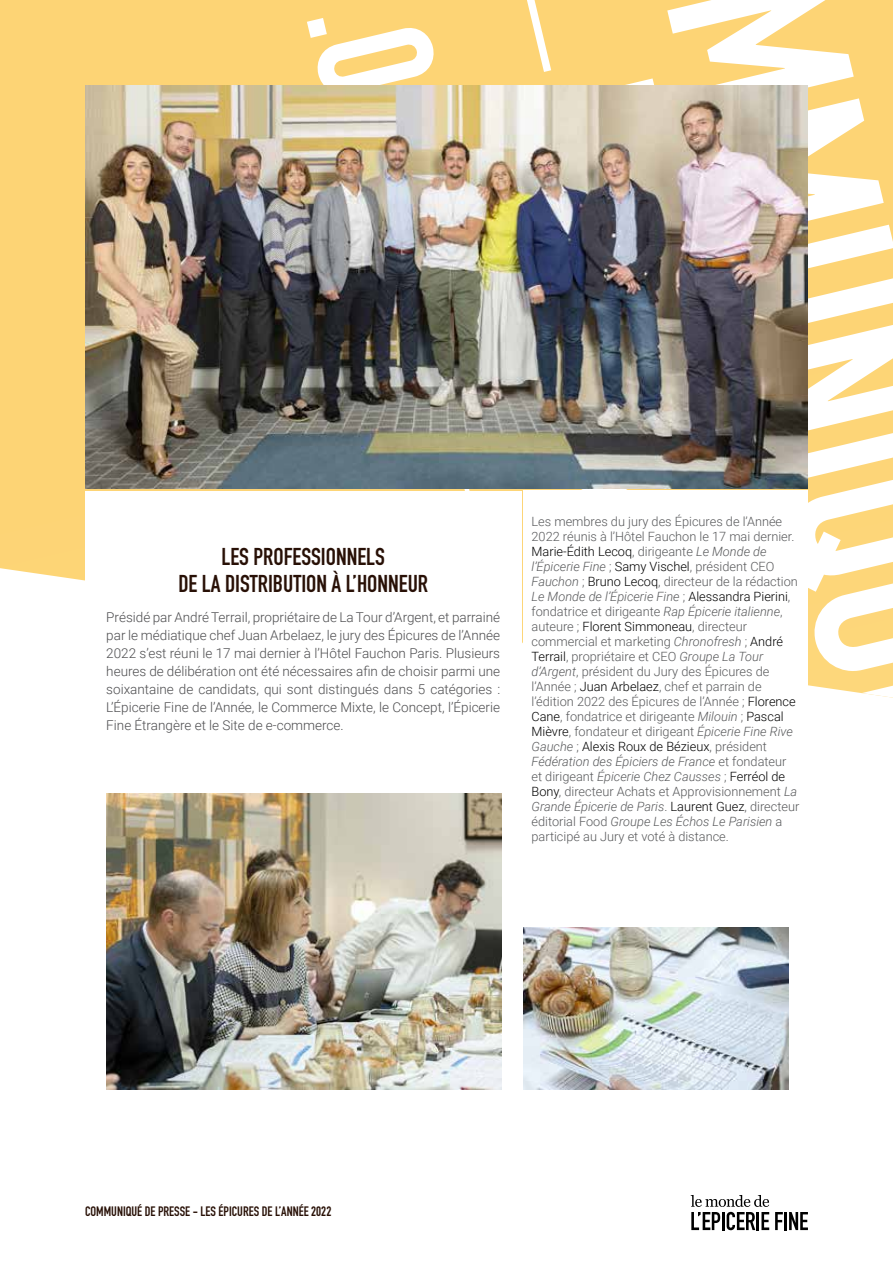
<style>
.page{position:relative;width:893px;height:1263px;background:#fff}
.page>*{position:absolute;margin:0;border:0;box-sizing:border-box;transform-origin:0 0}
.t1{font:24px/27px "DIN Engschrift";color:#281006;text-align:center}
.t2{font:300 13.5px/18px "Roboto";color:#4d4d4f;text-align:justify}
.t3{font:13.5px "DIN Engschrift";color:#281006}
.t4{font:300 12.75px/15px "Roboto";color:#58595b}
.s1{color:#000}
.s2{font-style:italic}
</style>
<div class="page">
<div style="left:0;top:0;width:307px;height:581px;background:#fdd475"></div>
<svg style="left:307px;top:0;width:586px;height:698px"></svg>
<svg style="left:691px;top:1195px;width:78px;height:35px"></svg>
<svg style="left:775px;top:1212px;width:8px;height:18px"></svg>
<hr style="left:784px;top:1212px;width:3px;height:18px;background:#000">
<svg style="left:789px;top:1212px;width:19px;height:18px"></svg>
<img style="left:85px;top:85px;width:723px;height:404px">
<div style="left:85px;top:491px;width:436px;height:295px;background:#fff"></div>
<div style="left:523px;top:491px;width:285px;height:376px;background:#fff"></div>
<img style="left:106px;top:793px;width:395px;height:296px">
<img style="left:523px;top:927px;width:266px;height:162px">
<h1 class="t1" style="left:178px;top:543px;width:251px">LES PROFESSIONNELS<br>DE LA DISTRIBUTION À L’HONNEUR</h1>
<p class="t2" style="left:106px;top:608px;width:395px">Présidé par André Terrail, propriétaire de La Tour d’Argent, et parrainé par le médiatique chef Juan Arbelaez, le jury des Épicures de l’Année 2022 s’est réuni le 17 mai dernier à l’Hôtel Fauchon Paris. Plusieurs heures de délibération ont été nécessaires afin de choisir parmi une soixantaine de candidats, qui sont distingués dans 5 catégories :<br>L’Épicerie Fine de l’Année, le Commerce Mixte, le Concept, l’Épicerie Fine Étrangère et le Site de e-commerce.</p>
<p class="t4" style="left:531px;top:514px;width:269px">Les membres du jury des Épicures de l’Année 2022 réunis à l’Hôtel Fauchon le 17 mai dernier.<br><span class="s1">Marie-Édith Lecoq</span>, dirigeante <span class="s2">Le Monde de l’Épicerie Fine</span> ; <span class="s1">Samy Vischel</span>, président CEO <span class="s2">Fauchon</span> ; <span class="s1">Bruno Lecoq</span>, directeur de la rédaction <span class="s2">Le Monde de l’Épicerie Fine</span> ; <span class="s1">Alessandra Pierini</span>, fondatrice et dirigeante <span class="s2">Rap Épicerie italienne</span>, auteure ; <span class="s1">Florent Simmoneau</span>, directeur commercial et marketing <span class="s2">Chronofresh</span> ; <span class="s1">André Terrail</span>, propriétaire et CEO <span class="s2">Groupe La Tour d’Argent</span>, président du Jury des Épicures de l’Année ; <span class="s1">Juan Arbelaez</span>, chef et parrain de l’édition 2022 des Épicures de l’Année ; <span class="s1">Florence Cane</span>, fondatrice et dirigeante <span class="s2">Milouin</span> ; <span class="s1">Pascal Mièvre</span>, fondateur et dirigeant <span class="s2">Épicerie Fine Rive Gauche</span> ; <span class="s1">Alexis Roux de Bézieux</span>, président <span class="s2">Fédération des Épiciers de France</span> et fondateur et dirigeant <span class="s2">Épicerie Chez Causses</span> ; <span class="s1">Ferréol de Bony</span>, directeur Achats et Approvisionnement <span class="s2">La Grande Épicerie de Paris</span>. <span class="s1">Laurent Guez</span>, directeur éditorial Food <span class="s2">Groupe Les Échos Le Parisien</span> a participé au Jury et voté à distance.</p>
<p class="t3" style="left:85px;top:1204px;width:248px">COMMUNIQUÉ DE PRESSE - LES ÉPICURES DE L’ANNÉE 2022</p>
</div>
